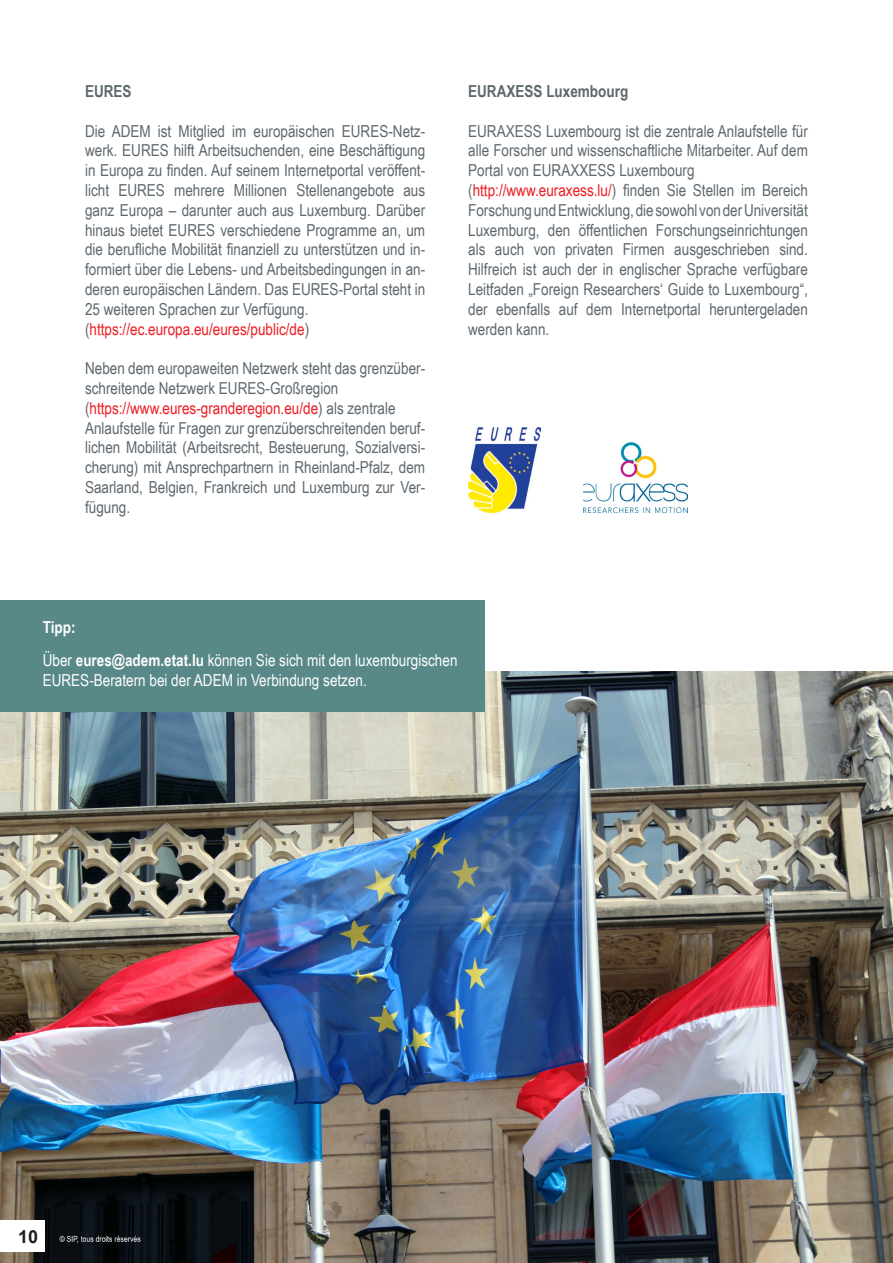
<style>
.page{position:relative;width:893px;height:1263px;background:#fff}
.page>*{position:absolute;margin:0;border:0;box-sizing:border-box;transform-origin:0 0}
.t1{font:700 18px "Arial";color:#231f20}
.t2{font:16.5px/19.8px "Arial Narrow";color:#5d686f;text-align:justify}
.t3{font:16.5px/19.8px "Arial Narrow";color:#fff}
.t4{font:16.5px "Arial Narrow";color:#ee1d23}
.t5{font:700 16.5px "Arial Narrow";color:#5d686f}
.t6{font:700 16.5px "Arial Narrow";color:#fff}
.s1{color:#5d686f}
.s2{color:#ee1d23}
.s3{font-weight:700}
</style>
<div class="page">
<img style="left:0;top:672px;width:893px;height:591px">
<div style="left:0;top:601px;width:485px;height:111px;background:#588888"></div>
<img style="left:468px;top:428px;width:72px;height:85px">
<img style="left:583px;top:442px;width:105px;height:71px">
<div style="left:0;top:1220px;width:44px;height:32px;background:#fff"></div>
<p class="t5" style="left:85px;top:79px;width:48px">EURES</p>
<p class="t2" style="left:85px;top:120px;width:342px">Die ADEM ist Mitglied im europäischen EURES-Netz&shy;werk. EURES hilft Arbeitsuchenden, eine Beschäftigung in Europa zu finden. Auf seinem Internetportal veröffent&shy;licht EURES mehrere Millionen Stellenangebote aus ganz Europa – darunter auch aus Luxemburg. Darüber hinaus bietet EURES verschiedene Programme an, um die berufliche Mobilität finanziell zu unterstützen und in&shy;formiert über die Lebens- und Arbeitsbedingungen in an&shy;deren europäischen Ländern. Das EURES-Portal steht in 25 weiteren Sprachen zur Verfügung.</p>
<p class="t4" style="left:85px;top:317px;width:226px"><span class="s1">(</span>https://ec.europa.eu/eures/public/de<span class="s1">)</span></p>
<p class="t2" style="left:85px;top:358px;width:342px">Neben dem europaweiten Netzwerk steht das grenzüber&shy;schreitende Netzwerk EURES-Großregion</p>
<p class="t4" style="left:85px;top:396px;width:312px"><span class="s1">(</span>https://www.eures-granderegion.eu/de<span class="s1">) als zentrale</span></p>
<p class="t2" style="left:85px;top:417px;width:342px">Anlaufstelle für Fragen zur grenzüberschreitenden beruf&shy;lichen Mobilität (Arbeitsrecht, Besteuerung, Sozialversi&shy;cherung) mit Ansprechpartnern in Rheinland-Pfalz, dem Saarland, Belgien, Frankreich und Luxemburg zur Ver&shy;fügung.</p>
<p class="t5" style="left:468px;top:79px;width:162px">EURAXESS Luxembourg</p>
<p class="t2" style="left:468px;top:120px;width:341px">EURAXESS Luxembourg ist die zentrale Anlaufstelle für alle Forscher und wissenschaftliche Mitarbeiter. Auf dem Portal von EURAXXESS Luxembourg</p>
<p class="t2" style="left:468px;top:180px;width:341px">(<span class="s2">http://www.euraxess.lu/</span>) finden Sie Stellen im Bereich Forschung und Entwicklung, die sowohl von der Universität Luxemburg, den öffentlichen Forschungseinrichtungen als auch von privaten Firmen ausgeschrieben sind.<br>Hilfreich ist auch der in englischer Sprache verfügbare Leitfaden „Foreign Researchers‘ Guide to Luxembourg“, der ebenfalls auf dem Internetportal heruntergeladen werden kann.</p>
<p class="t6" style="left:43px;top:615px;width:34px">Tipp:</p>
<p class="t3" style="left:43px;top:650px;width:416px">Über <span class="s3">eures@adem.etat.lu</span> können Sie sich mit den luxemburgischen<br>EURES-Beratern bei der ADEM in Verbindung setzen.</p>
<p class="t1" style="left:18px;top:1224px;width:22px">10</p>
</div>
